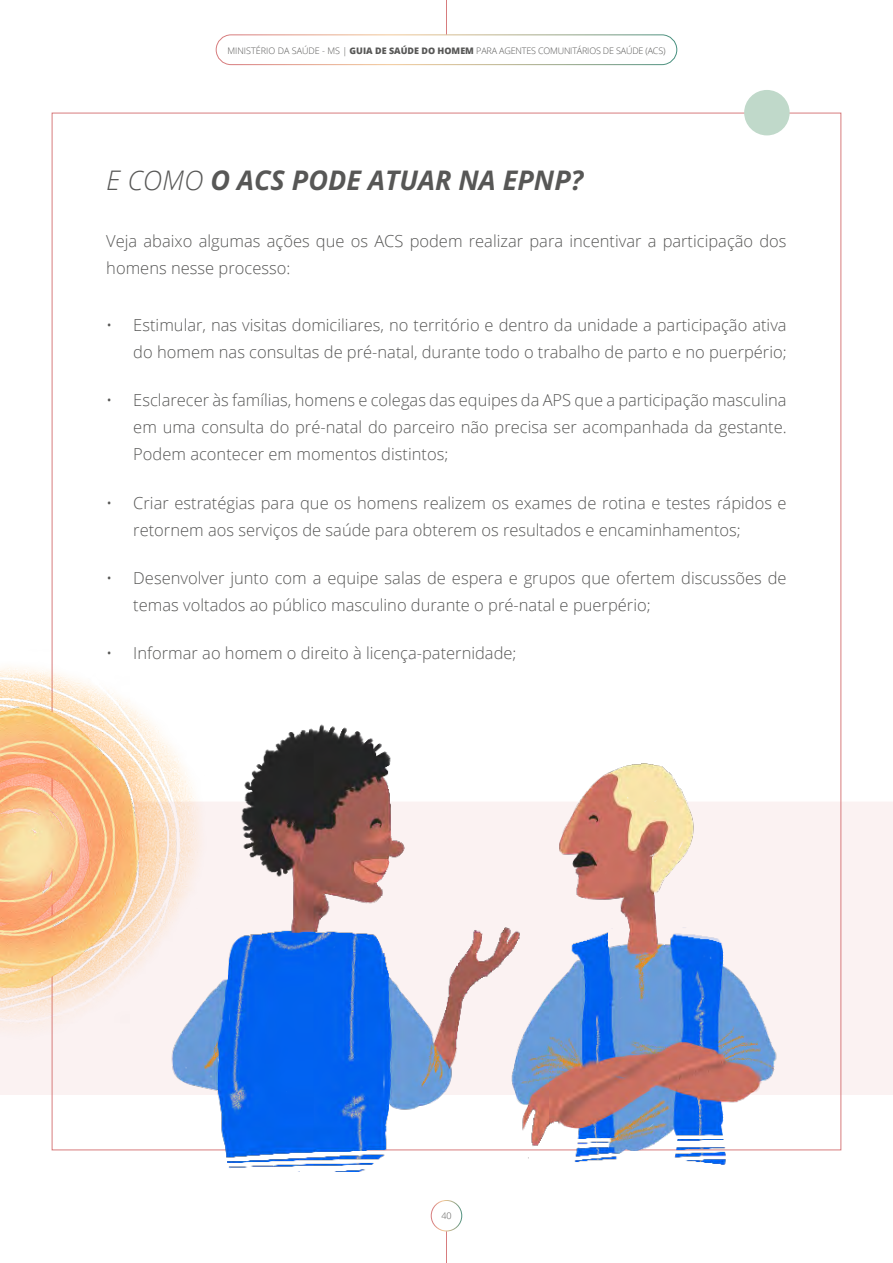
<style>
.page{position:relative;width:893px;height:1263px;background:#fff}
.page>*{position:absolute;margin:0;border:0;box-sizing:border-box;transform-origin:0 0}
.t1{font:italic 700 27px "Open Sans";color:#575756}
.t2{font:300 16.5px/27px "Open Sans";color:#575756}
.t3{font:300 9px "Open Sans";letter-spacing:-.02em;color:#575756}
.s1{font-weight:800}
.s2{font-weight:300}
</style>
<div class="page">
<div style="left:431px;top:1200px;width:31px;height:31px;border:1px solid #fff;border-radius:50%"></div>
<div style="left:216px;top:34px;width:461px;height:31px;border:1px solid #fff;border-radius:15px"></div>
<div style="left:0;top:801px;width:893px;height:294px;background:#fbf2f2"></div>
<div style="left:744px;top:90px;width:46px;height:45px;background:#c0d9ca;border-radius:50%"></div>
<img style="left:78px;top:724px;width:737px;height:448px">
<img style="left:0;top:627px;width:254px;height:416px">
<p class="t3" style="left:227px;top:44px;width:440px">MINISTÉRIO DA SAÚDE - MS | <span class="s1">GUIA DE SAÚDE DO HOMEM</span> PARA AGENTES COMUNITÁRIOS DE SAÚDE (ACS)</p>
<h1 class="t1" style="left:106px;top:162px;width:478px"><span class="s2">E COMO</span> O ACS PODE ATUAR NA EPNP?</h1>
<p class="t2" style="left:106px;top:227px;width:682px">Veja abaixo algumas ações que os ACS podem realizar para incentivar a participação dos homens nesse processo:</p>
<p class="t2" style="left:106px;top:311px;width:682px;text-align:right">• Estimular, nas visitas domiciliares, no território e dentro da unidade a participação ativa do homem nas consultas de pré-natal, durante todo o trabalho de parto e no puerpério;</p>
<p class="t2" style="left:133px;top:386px;width:655px;text-align:justify;text-indent:-27px">• Esclarecer às famílias, homens e colegas das equipes da APS que a participação masculina em uma consulta do pré-natal do parceiro não precisa ser acompanhada da gestante.<br>Podem acontecer em momentos distintos;</p>
<p class="t2" style="left:133px;top:489px;width:655px;text-indent:-27px">• Criar estratégias para que os homens realizem os exames de rotina e testes rápidos e retornem aos serviços de saúde para obterem os resultados e encaminhamentos;</p>
<p class="t2" style="left:133px;top:564px;width:655px;text-indent:-27px">• Desenvolver junto com a equipe salas de espera e grupos que ofertem discussões de temas voltados ao público masculino durante o pré-natal e puerpério;</p>
<p class="t2" style="left:106px;top:639px;width:412px">• Informar ao homem o direito à licença-paternidade;</p>
<p class="t3" style="left:441px;top:1209px;width:12px">40</p>
</div>
